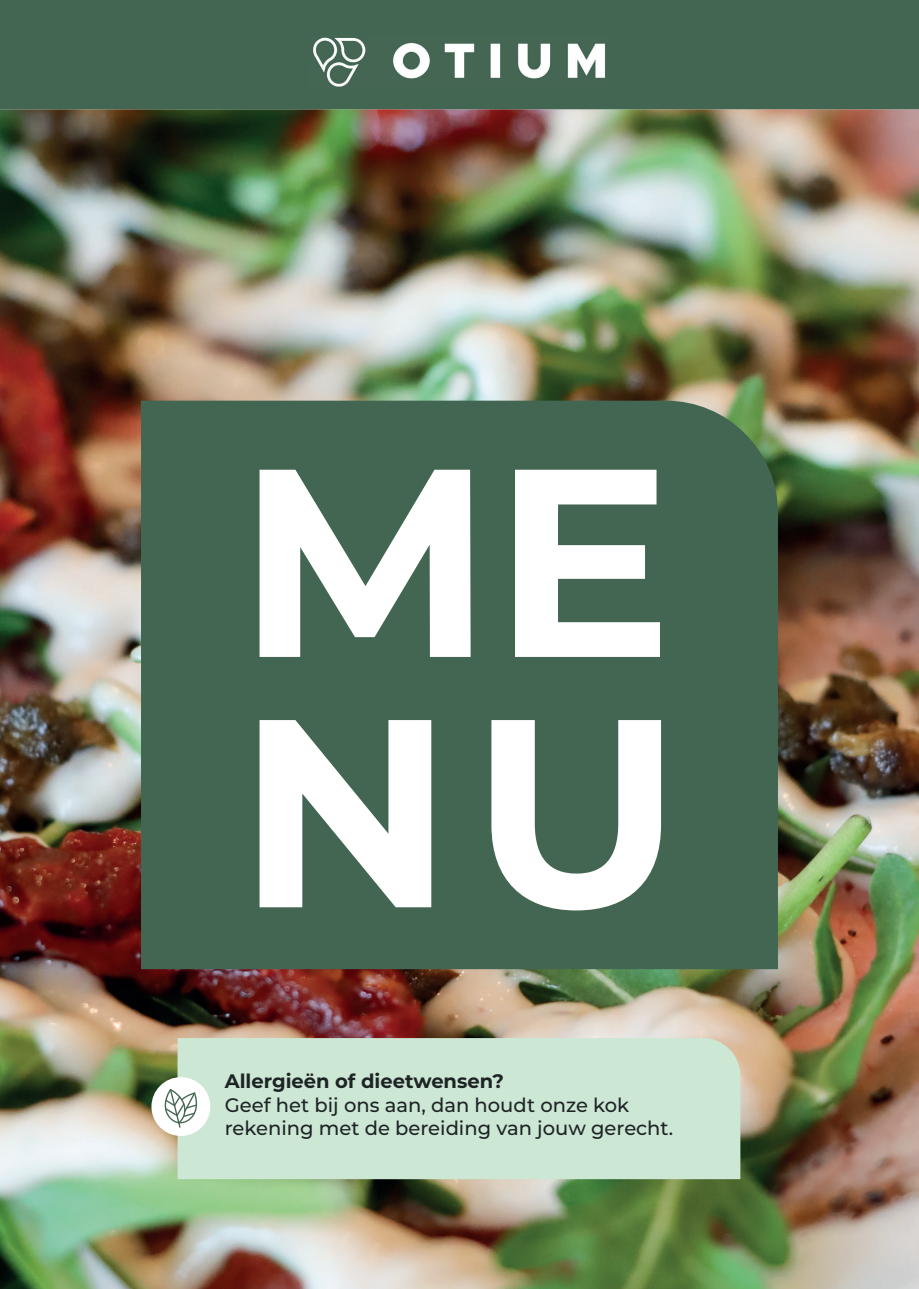
<style>
.page{position:relative;width:919px;height:1289px;background:#fff}
.page>*{position:absolute;margin:0;border:0;box-sizing:border-box;transform-origin:0 0}
.t1{font:700 267.3px/250.2px "Montserrat";color:#fff}
.t2{font:500 19.5px/23.4px "Montserrat";color:#1e2426}
.t3{font:700 19.5px "Montserrat";color:#1e2426}
</style>
<div class="page">
<img style="left:0;top:109px;width:918px;height:1179px">
<div style="left:177px;top:1038px;width:563px;height:141px;background:#cce7d3"></div>
<div style="left:0;top:0;width:918px;height:109px;background:#436653"></div>
<svg style="left:151px;top:1077px;width:59px;height:58px"></svg>
<img style="left:310px;top:35px;width:299px;height:55px">
<div style="left:141px;top:400px;width:636px;height:569px;background:#436653"></div>
<h1 class="t1" style="left:237px;top:423px;width:446px">ME<br>NU</h1>
<p class="t3" style="left:225px;top:1067px;width:280px">Allergieën of dieetwensen?</p>
<p class="t2" style="left:225px;top:1092px;width:450px">Geef het bij ons aan, dan houdt onze kok rekening met de bereiding van jouw gerecht.</p>
</div>
